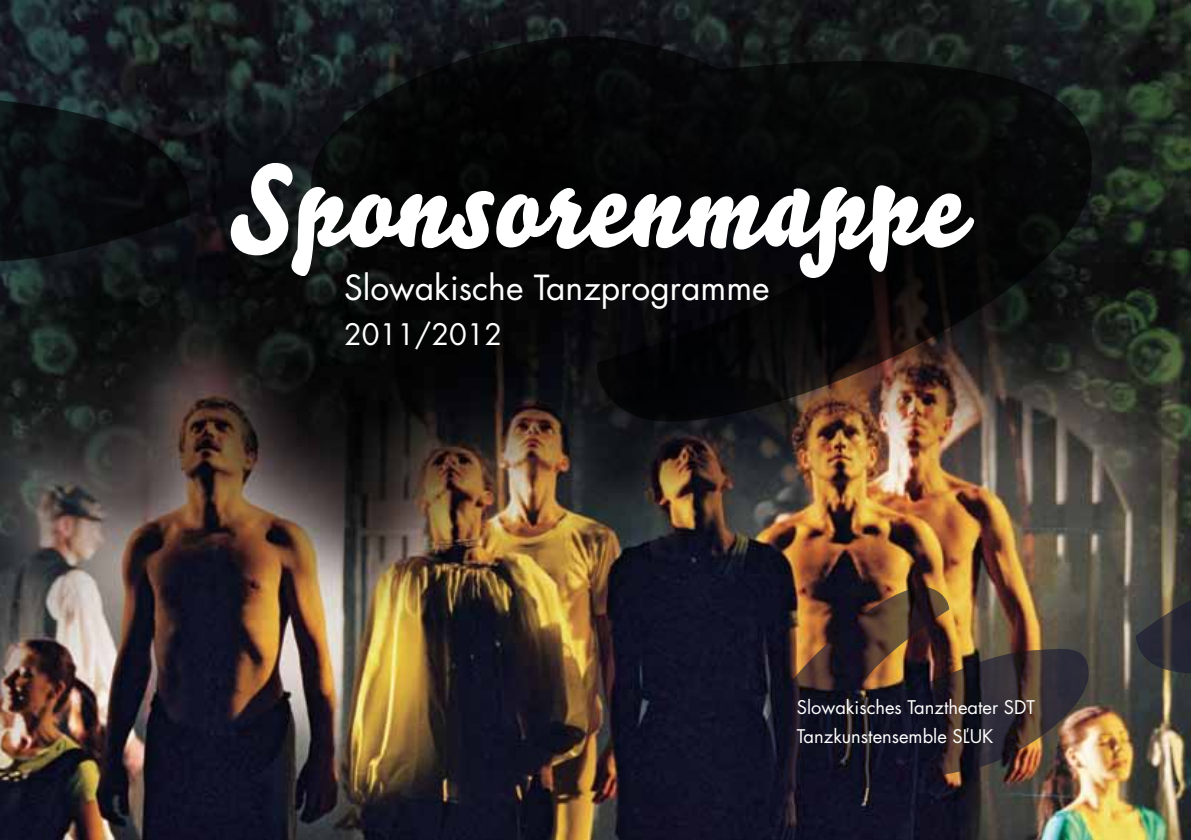
<style>
.page{position:relative;width:1191px;height:840px;background:#fff}
.page>*{position:absolute;margin:0;border:0;box-sizing:border-box;transform-origin:0 0}
.t1{font:114.2px "Bello Pro";letter-spacing:.01em;color:#fff}
.t2{font:33.6px "Futura CE Book";color:#fff}
.t3{font:28.8px "Futura CE Book";color:#fff}
.t4{font:18.2px/29.2px "Futura CE Book";color:#fff}
</style>
<div class="page">
<img style="left:0;top:0;width:1191px;height:839px">
<img style="left:757px;top:586px;width:434px;height:209px">
<svg style="left:0;top:21px;width:1102px;height:417px;background:#121212"></svg>
<h1 class="t1" style="left:229px;top:126px;width:734px">Sponsorenmappe</h1>
<h2 class="t2" style="left:344px;top:267px;width:427px">Slowakische Tanzprogramme</h2>
<h3 class="t3" style="left:344px;top:317px;width:160px">2011/2012</h3>
<p class="t4" style="left:797px;top:692px;width:240px">Slowakisches Tanztheater SDT<br>Tanzkunstensemble SĽUK</p>
</div>
